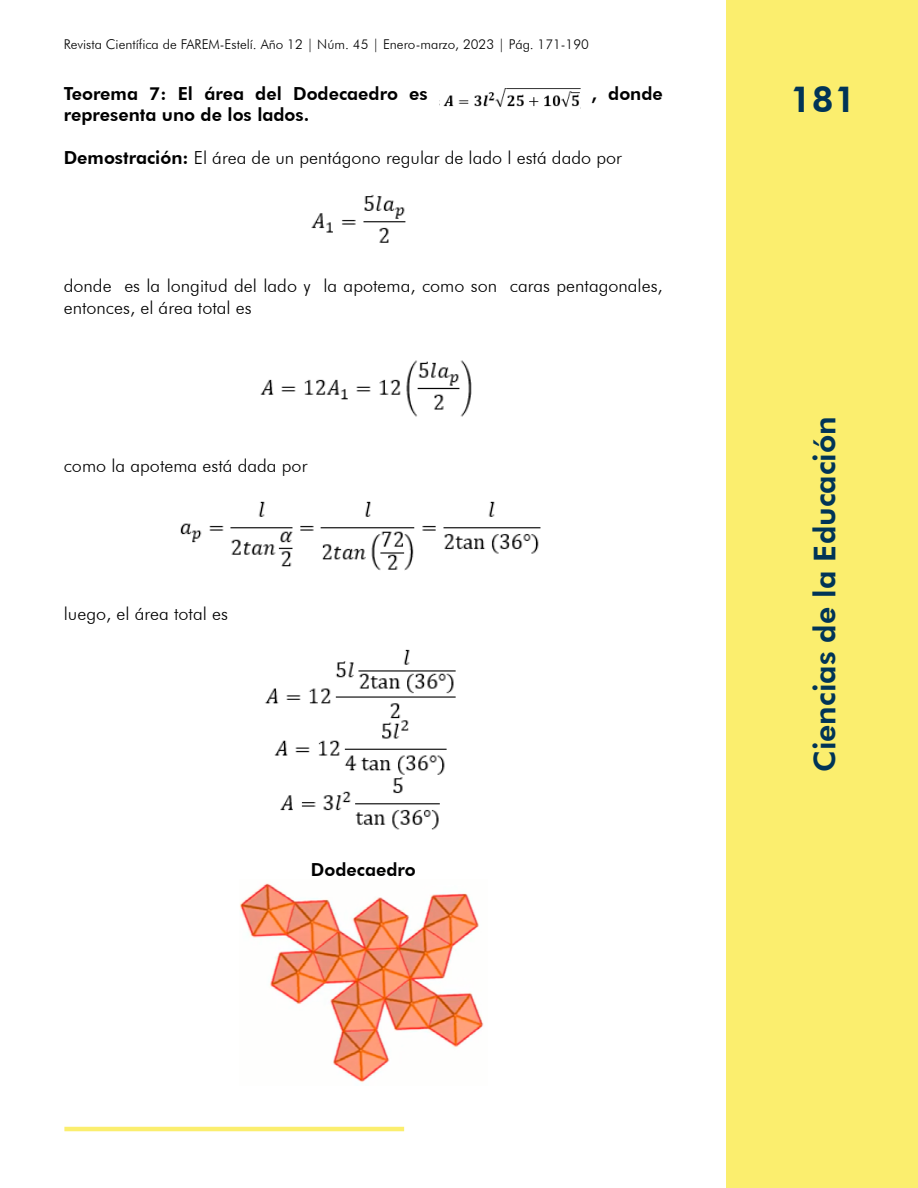
<style>
.page{position:relative;width:918px;height:1188px;background:#fff}
.page>*{position:absolute;margin:0;border:0;box-sizing:border-box;transform-origin:0 0}
.t1{font:800 36px "Futura BT";color:#003457}
.t2{font:800 30px "Futura BT";color:#003457}
.t3{font:300 18px/21.6px "Futura BT";color:#000}
.t4{font:800 18px "Futura BT";color:#000}
.t5{font:300 13.5px "Futura BT";color:#000}
.s1{font-weight:800}
</style>
<div class="page">
<div style="left:727px;top:0;width:191px;height:1188px;background:#fbee6e"></div>
<hr style="left:64px;top:1127px;width:340px;height:4px;background:#fbee6e">
<img style="left:439px;top:88px;width:141px;height:19px">
<img style="left:311px;top:194px;width:95px;height:49px">
<img style="left:260px;top:360px;width:212px;height:57px">
<img style="left:180px;top:501px;width:361px;height:70px">
<img style="left:265px;top:649px;width:191px;height:181px">
<img style="left:240px;top:883px;width:244px;height:200px">
<p class="t5" style="left:64px;top:36px;width:527px">Revista Científica de FAREM-Estelí. Año 12 | Núm. 45 | Enero-marzo, 2023 | Pág. 171-190</p>
<p class="t4" style="left:64px;top:82px;width:366px">Teorema 7: El área del Dodecaedro es</p>
<p class="t4" style="left:591px;top:82px;width:73px">, donde</p>
<p class="t4" style="left:64px;top:104px;width:247px">representa uno de los lados.</p>
<p class="t3" style="left:64px;top:147px;width:560px"><span class="s1">Demostración:</span> El área de un pentágono regular de lado l está dado por</p>
<p class="t3" style="left:64px;top:275px;width:601px">donde es la longitud del lado y la apotema, como son caras pentagonales, entonces, el área total es</p>
<p class="t3" style="left:64px;top:455px;width:245px">como la apotema está dada por</p>
<p class="t3" style="left:64px;top:603px;width:166px">luego, el área total es</p>
<p class="t4" style="left:311px;top:858px;width:106px">Dodecaedro</p>
<h1 class="t1" style="left:790px;top:78px;width:68px">181</h1>
<h2 class="t2" style="left:807px;top:772px;width:357px;rotate:-90deg">Ciencias de la Educación</h2>
</div>
